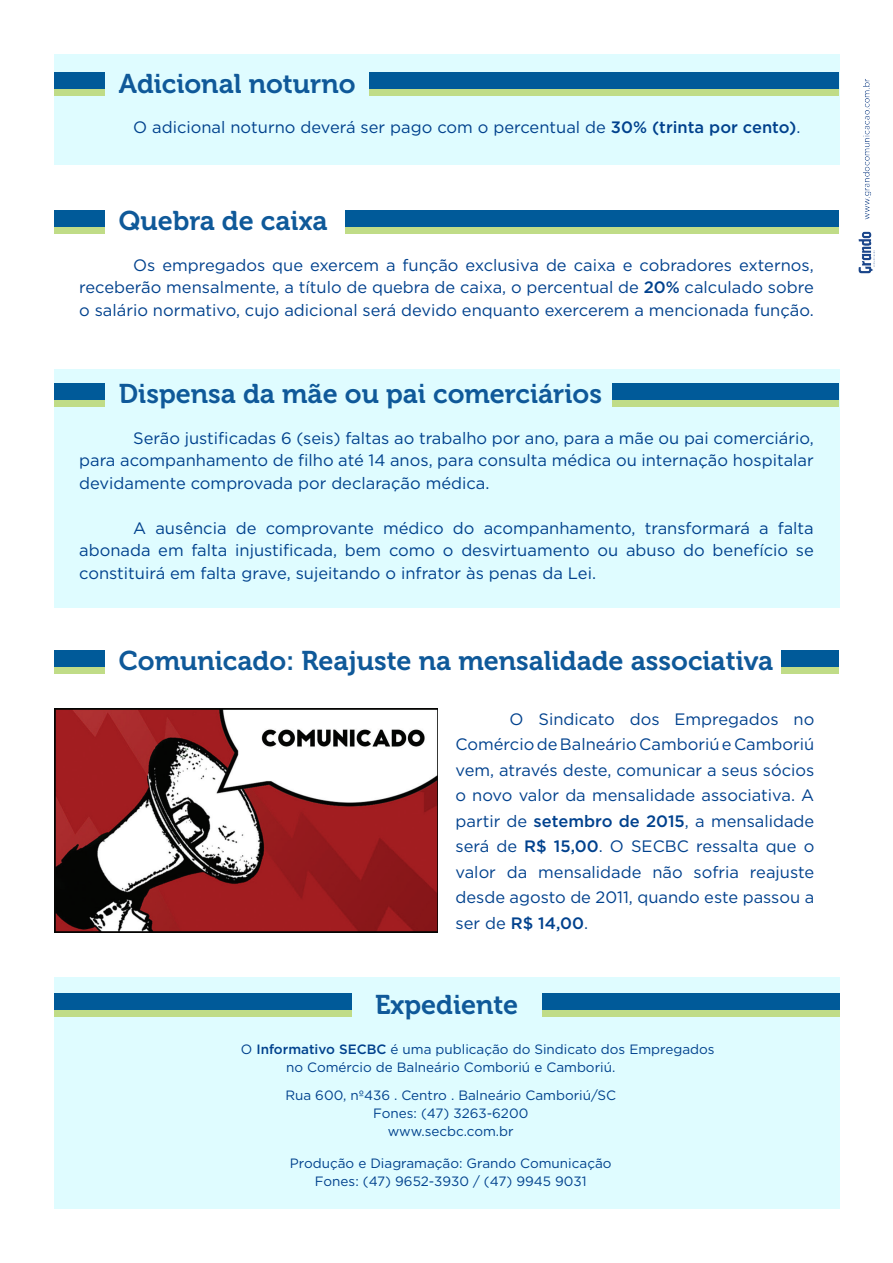
<style>
.page{position:relative;width:893px;height:1263px;background:#fff}
.page>*{position:absolute;margin:0;border:0;box-sizing:border-box;transform-origin:0 0}
.t1{font:27px "Museo 700";color:#0f5999}
.t2{font:16.5px/25.5px "Gotham";color:#00418d;text-align:justify}
.t3{font:13.5px/18px "Gotham";color:#00418d}
.s1{font-weight:500}
</style>
<div class="page">
<div style="left:54px;top:369px;width:785px;height:238px;background:#dffcff"></div>
<img style="left:858px;top:79px;width:16px;height:195px">
<div style="left:612px;top:383px;width:227px;height:17px;background:#005a99"></div>
<div style="left:612px;top:400px;width:227px;height:6px;background:#c0dc87"></div>
<div style="left:54px;top:383px;width:50px;height:17px;background:#005a99"></div>
<div style="left:54px;top:400px;width:50px;height:6px;background:#c0dc87"></div>
<div style="left:54px;top:977px;width:785px;height:232px;background:#dffcff"></div>
<div style="left:54px;top:993px;width:297px;height:18px;background:#005a99"></div>
<div style="left:54px;top:1011px;width:297px;height:6px;background:#c0dc87"></div>
<div style="left:542px;top:993px;width:297px;height:18px;background:#005a99"></div>
<div style="left:542px;top:1011px;width:297px;height:6px;background:#c0dc87"></div>
<div style="left:54px;top:54px;width:785px;height:110px;background:#dffcff"></div>
<div style="left:369px;top:72px;width:470px;height:18px;background:#005a99"></div>
<div style="left:369px;top:90px;width:470px;height:6px;background:#c0dc87"></div>
<div style="left:54px;top:72px;width:50px;height:18px;background:#005a99"></div>
<div style="left:54px;top:90px;width:50px;height:6px;background:#c0dc87"></div>
<div style="left:346px;top:210px;width:493px;height:18px;background:#005a99"></div>
<div style="left:346px;top:228px;width:493px;height:6px;background:#c0dc87"></div>
<div style="left:54px;top:210px;width:50px;height:18px;background:#005a99"></div>
<div style="left:54px;top:228px;width:50px;height:6px;background:#c0dc87"></div>
<div style="left:781px;top:650px;width:58px;height:17px;background:#005a99"></div>
<div style="left:781px;top:667px;width:58px;height:6px;background:#c0dc87"></div>
<img style="left:54px;top:708px;width:384px;height:225px">
<div style="left:54px;top:650px;width:50px;height:17px;background:#005a99"></div>
<div style="left:54px;top:667px;width:50px;height:6px;background:#c0dc87"></div>
<p class="t1" style="left:119px;top:68px;width:238px">Adicional noturno</p>
<p class="t2" style="left:133px;top:114px;width:669px">O adicional noturno deverá ser pago com o percentual de <span class="s1">30% (trinta por cento)</span>.</p>
<p class="t1" style="left:119px;top:206px;width:210px">Quebra de caixa</p>
<p class="t2" style="left:79px;top:253px;width:736px;line-height:22.5px;text-indent:54px">Os empregados que exercem a função exclusiva de caixa e cobradores externos, receberão mensalmente, a título de quebra de caixa, o percentual de <span class="s1">20%</span> calculado sobre o salário normativo, cujo adicional será devido enquanto exercerem a mencionada função.</p>
<p class="t1" style="left:119px;top:379px;width:485px">Dispensa da mãe ou pai comerciários</p>
<p class="t2" style="left:79px;top:426px;width:736px;line-height:22.5px;text-indent:54px">Serão justificadas 6 (seis) faltas ao trabalho por ano, para a mãe ou pai comerciário, para acompanhamento de filho até 14 anos, para consulta médica ou internação hospitalar devidamente comprovada por declaração médica.</p>
<p class="t2" style="left:79px;top:516px;width:736px;line-height:22.5px;text-indent:54px">A ausência de comprovante médico do acompanhamento, transformará a falta abonada em falta injustificada, bem como o desvirtuamento ou abuso do benefício se constituirá em falta grave, sujeitando o infrator às penas da Lei.</p>
<p class="t1" style="left:119px;top:646px;width:656px">Comunicado: Reajuste na mensalidade associativa</p>
<p class="t2" style="left:455px;top:706px;width:360px;text-indent:54px">O Sindicato dos Empregados no Comércio de Balneário Camboriú e Camboriú vem, através deste, comunicar a seus sócios o novo valor da mensalidade associativa. A partir de <span class="s1">setembro de 2015</span>, a mensalidade será de <span class="s1">R$ 15,00</span>. O SECBC ressalta que o valor da mensalidade não sofria reajuste desde agosto de 2011, quando este passou a ser de <span class="s1">R$ 14,00</span>.</p>
<p class="t1" style="left:375px;top:989px;width:145px">Expediente</p>
<p class="t3" style="left:286px;top:1040px;width:430px;text-indent:-45px">O <span class="s1">Informativo SECBC</span> é uma publicação do Sindicato dos Empregados no Comércio de Balneário Comboriú e Camboriú.</p>
<p class="t3" style="left:285px;top:1086px;width:332px">Rua 600, nº436 . Centro . Balneário Camboriú/SC</p>
<p class="t3" style="left:373px;top:1104px;width:157px">Fones: (47) 3263-6200</p>
<p class="t3" style="left:388px;top:1122px;width:127px">www.secbc.com.br</p>
<p class="t3" style="left:290px;top:1154px;width:323px">Produção e Diagramação: Grando Comunicação</p>
<p class="t3" style="left:315px;top:1172px;width:273px">Fones: (47) 9652-3930 / (47) 9945 9031</p>
</div>
